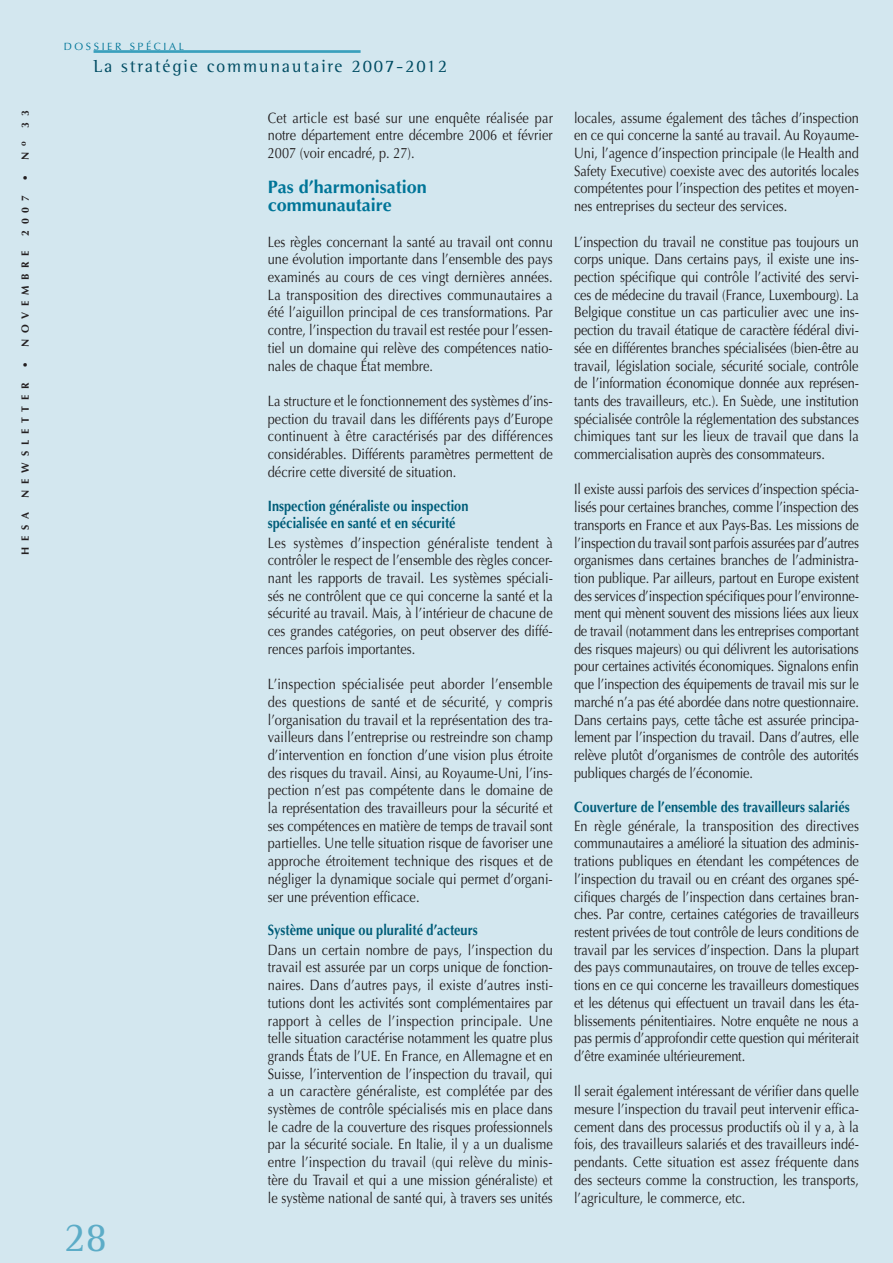
<style>
.page{position:relative;width:893px;height:1263px;background:#d3e7ef}
.page>*{position:absolute;margin:0;border:0;box-sizing:border-box;transform-origin:0 0}
.t1{font:42px "Rotis Semi Serif";color:#5cacc7}
.t2{font:18px "Rotis Semi Serif";letter-spacing:.1em;color:#004c63}
.t3{font:700 18px/17.7px "Optima";color:#007598}
.t4{font:15px/17.7px "Optima";color:#231f20;text-align:justify;scale:.85 1}
.t5{font:700 15px/17.7px "Optima";color:#005d79;scale:.85 1}
.t6{font:700 10.5px "Optima";letter-spacing:.55em;color:#231f20}
.t7{font:10.5px "Optima";color:#007598}
</style>
<div class="page">
<hr style="left:94px;top:50px;width:267px;height:3px;background:#39a0bd">
<p class="t6" style="left:19px;top:128px;width:19px;rotate:-90deg">3 3</p>
<p class="t6" style="left:19px;top:181px;width:41px;rotate:-90deg">• N <sup>o</sup></p>
<p class="t6" style="left:19px;top:236px;width:42px;rotate:-90deg">2007</p>
<p class="t6" style="left:19px;top:368px;width:119px;rotate:-90deg">• Novembr e</p>
<p class="t6" style="left:19px;top:498px;width:116px;rotate:-90deg">NE WS LE TTE R</p>
<p class="t6" style="left:19px;top:555px;width:44px;rotate:-90deg">hesa</p>
<p class="t7" style="left:64px;top:41px;width:20px">Dossier</p>
<p class="t7" style="left:130px;top:41px;width:9px">spécial</p>
<p class="t2" style="left:94px;top:56px;width:355px">La stratégie communautaire 2007-2012</p>
<p class="t4" style="left:268px;top:109px;width:337px">Cet article est basé sur une enquête réalisée par notre département entre décembre 2006 et février 2007 (voir encadré, p. 27).</p>
<p class="t3" style="left:268px;top:179px;width:161px">Pas d’harmonisation communautaire</p>
<p class="t4" style="left:268px;top:233px;width:337px">Les règles concernant la santé au travail ont connu une évolution importante dans l’ensemble des pays examinés au cours de ces vingt dernières années.<br>La transposition des directives communautaires a été l’aiguillon principal de ces transformations. Par contre, l’inspection du travail est restée pour l’essen&shy;tiel un domaine qui relève des compétences natio&shy;nales de chaque État membre.</p>
<p class="t4" style="left:268px;top:392px;width:337px">La structure et le fonctionnement des systèmes d’ins&shy;pection du travail dans les différents pays d’Europe continuent à être caractérisés par des différences considérables. Différents paramètres permettent de décrire cette diversité de situation.</p>
<p class="t5" style="left:268px;top:497px;width:237px">I nspection généraliste ou inspection spécialisée en santé et en sécurité</p>
<p class="t4" style="left:268px;top:534px;width:337px">Les systèmes d’inspection généraliste tendent à contrôler le respect de l’ensemble des règles concer&shy;nant les rapports de travail. Les systèmes spéciali&shy;sés ne contrôlent que ce qui concerne la santé et la sécurité au travail. Mais, à l’intérieur de chacune de ces grandes catégories, on peut observer des diffé&shy;rences parfois importantes.</p>
<p class="t4" style="left:268px;top:675px;width:337px">L’inspection spécialisée peut aborder l’ensemble des questions de santé et de sécurité, y compris l’organisation du travail et la représentation des tra&shy;vailleurs dans l’entreprise ou restreindre son champ d’intervention en fonction d’une vision plus étroite des risques du travail. Ainsi, au Royaume-Uni, l’ins&shy;pection n’est pas compétente dans le domaine de la représentation des travailleurs pour la sécurité et ses compétences en matière de temps de travail sont partielles. Une telle situation risque de favoriser une approche étroitement technique des risques et de négliger la dynamique sociale qui permet d’organi&shy;ser une prévention efficace.</p>
<p class="t5" style="left:268px;top:922px;width:248px">Système unique ou pluralité d’acteurs</p>
<p class="t4" style="left:268px;top:941px;width:337px">Dans un certain nombre de pays, l’inspection du travail est assurée par un corps unique de fonction&shy;naires. Dans d’autres pays, il existe d’autres insti&shy;tutions dont les activités sont complémentaires par rapport à celles de l’inspection principale. Une telle situation caractérise notamment les quatre plus grands États de l’UE. En France, en Allemagne et en Suisse, l’intervention de l’inspection du travail, qui a un caractère généraliste, est complétée par des systèmes de contrôle spécialisés mis en place dans le cadre de la couverture des risques professionnels par la sécurité sociale. En Italie, il y a un dualisme entre l’inspection du travail (qui relève du minis&shy;tère du Travail et qui a une mission généraliste) et le système national de santé qui, à travers ses unités</p>
<h1 class="t1" style="left:64px;top:1212px;width:45px">28</h1>
<p class="t4" style="left:574px;top:109px;width:337px">locales, assume également des tâches d’inspection en ce qui concerne la santé au travail. Au Royaume-Uni, l’agence d’inspection principale (le Health and Safety Executive) coexiste avec des autorités locales compétentes pour l’inspection des petites et moyen&shy;nes entreprises du secteur des services.</p>
<p class="t4" style="left:574px;top:233px;width:337px">L’inspection du travail ne constitue pas toujours un corps unique. Dans certains pays, il existe une ins&shy;pection spécifique qui contrôle l’activité des servi&shy;ces de médecine du travail (France, Luxembourg). La Belgique constitue un cas particulier avec une ins&shy;pection du travail étatique de caractère fédéral divi&shy;sée en différentes branches spécialisées (bien-être au travail, législation sociale, sécurité sociale, contrôle de l’information économique donnée aux représen&shy;tants des travailleurs, etc.). En Suède, une institution spécialisée contrôle la réglementation des substances chimiques tant sur les lieux de travail que dans la commercialisation auprès des consommateurs.</p>
<p class="t4" style="left:574px;top:481px;width:337px">Il existe aussi parfois des services d’inspection spécia&shy;lisés pour certaines branches, comme l’inspection des transports en France et aux Pays-Bas. Les missions de l’inspection du travail sont parfois assurées par d’autres organismes dans certaines branches de l’administra&shy;tion publique. Par ailleurs, partout en Europe existent des services d’inspection spécifiques pour l’environne&shy;ment qui mènent souvent des missions liées aux lieux de travail (notamment dans les entreprises comportant des risques majeurs) ou qui délivrent les autorisations pour certaines activités économiques. Signalons enfin que l’inspection des équipements de travail mis sur le marché n’a pas été abordée dans notre questionnaire.<br>Dans certains pays, cette tâche est assurée principa&shy;lement par l’inspection du travail. Dans d’autres, elle relève plutôt d’organismes de contrôle des autorités publiques chargés de l’économie.</p>
<p class="t5" style="left:574px;top:798px;width:326px">Couverture de l’ensemble des travailleurs salariés</p>
<p class="t4" style="left:574px;top:817px;width:337px">En règle générale, la transposition des directives communautaires a amélioré la situation des adminis&shy;trations publiques en étendant les compétences de l’inspection du travail ou en créant des organes spé&shy;cifiques chargés de l’inspection dans certaines bran&shy;ches. Par contre, certaines catégories de travailleurs restent privées de tout contrôle de leurs conditions de travail par les services d’inspection. Dans la plupart des pays communautaires, on trouve de telles excep&shy;tions en ce qui concerne les travailleurs domestiques et les détenus qui effectuent un travail dans les éta&shy;blissements pénitentiaires. Notre enquête ne nous a pas permis d’approfondir cette question qui mériterait d’être examinée ultérieurement.</p>
<p class="t4" style="left:574px;top:1082px;width:337px">Il serait également intéressant de vérifier dans quelle mesure l’inspection du travail peut intervenir effica&shy;cement dans des processus productifs où il y a, à la fois, des travailleurs salariés et des travailleurs indé&shy;pendants. Cette situation est assez fréquente dans des secteurs comme la construction, les transports, l’agriculture, le commerce, etc.</p>
</div>
